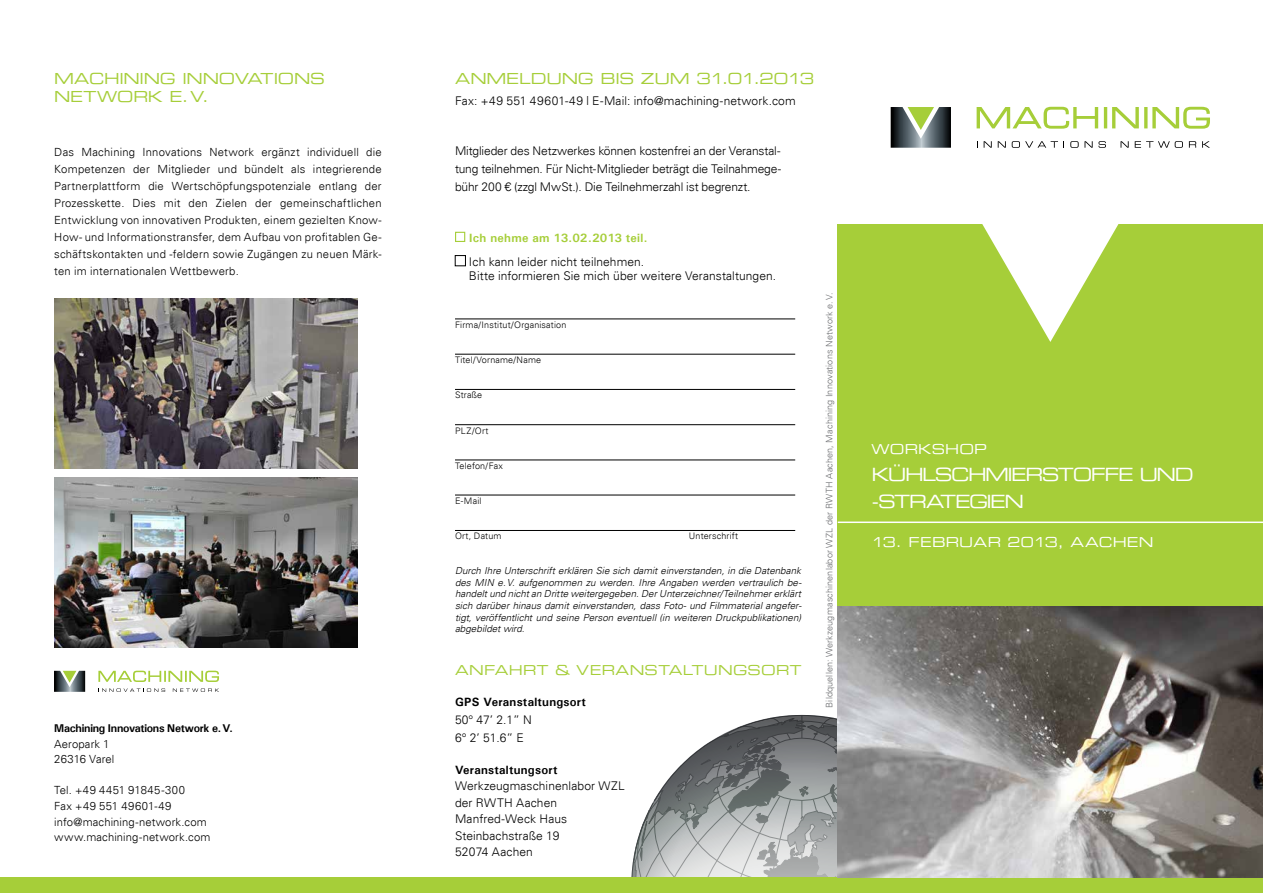
<style>
.page{position:relative;width:1263px;height:893px;background:#fff}
.page>*{position:absolute;margin:0;border:0;box-sizing:border-box;transform-origin:0 0}
.t1{font:28.95px "Univers";color:#fff}
.t2{font:18px/27px "Eurostile Extended Two";letter-spacing:-.08em;color:#fff}
.t3{font:15px/18px "Eurostile Extended Two";letter-spacing:-.015em;color:#a6ce39}
.t4{font:13.5px "Eurostile Extended Two";letter-spacing:.01em;color:#fff}
.t5{font:13.5px "Eurostile Extended Two";letter-spacing:.015em;color:#a6ce39}
.t6{font:300 12px/16.5px "Univers";letter-spacing:.005em;color:#000}
.t7{font:700 12px "Univers";letter-spacing:.025em;color:#000}
.t8{font:700 12px "Univers";letter-spacing:.02em;color:#a6ce39}
.t9{font:300 11.25px/17px "Univers";letter-spacing:.015em;color:#000}
.t10{font:700 11.25px "Univers";letter-spacing:-.025em;color:#000}
.t11{font:italic 300 9.75px/11.7px "Univers";letter-spacing:.005em;color:#000;text-align:justify}
.t12{font:300 9px "Univers";letter-spacing:.02em;color:#000}
.t13{font:300 9px "Univers";letter-spacing:.02em;color:#6d6e71}
.s1{font-family:"Frutiger LT";font-stretch:condensed}
</style>
<div class="page">
<svg style="left:632px;top:715px;width:206px;height:162px"></svg>
<div style="left:455px;top:232px;width:10px;height:10px;border:1px solid #a6ce39"></div>
<div style="left:455px;top:255px;width:11px;height:11px;border:1px solid #000"></div>
<hr style="left:455px;top:319px;width:340px;height:1px;background:#000">
<hr style="left:455px;top:354px;width:340px;height:1px;background:#000">
<hr style="left:455px;top:389px;width:340px;height:1px;background:#000">
<hr style="left:455px;top:424px;width:340px;height:1px;background:#000">
<hr style="left:455px;top:460px;width:340px;height:1px;background:#000">
<hr style="left:455px;top:495px;width:340px;height:1px;background:#000">
<hr style="left:455px;top:530px;width:340px;height:1px;background:#000">
<svg style="left:98px;top:671px;width:121px;height:11px"></svg>
<svg style="left:98px;top:688px;width:67px;height:4px"></svg>
<svg style="left:173px;top:688px;width:46px;height:4px"></svg>
<svg style="left:54px;top:671px;width:31px;height:21px"></svg>
<img style="left:54px;top:298px;width:303px;height:171px">
<img style="left:54px;top:477px;width:303px;height:170px">
<div style="left:838px;top:224px;width:425px;height:621px;background:#a6ce39"></div>
<svg style="left:837px;top:224px;width:282px;height:185px"></svg>
<hr style="left:838px;top:521px;width:425px;height:2px;background:#fff">
<div style="left:0;top:877px;width:1263px;height:16px;background:#a6ce39"></div>
<img style="left:838px;top:607px;width:425px;height:270px">
<svg style="left:976px;top:107px;width:122px;height:22px"></svg>
<svg style="left:1104px;top:107px;width:106px;height:22px"></svg>
<svg style="left:984px;top:141px;width:8px;height:7px"></svg>
<svg style="left:998px;top:141px;width:8px;height:7px"></svg>
<svg style="left:1012px;top:141px;width:52px;height:7px"></svg>
<svg style="left:1070px;top:141px;width:36px;height:7px"></svg>
<svg style="left:1120px;top:141px;width:9px;height:7px"></svg>
<svg style="left:1135px;top:141px;width:48px;height:7px"></svg>
<svg style="left:1189px;top:141px;width:7px;height:7px"></svg>
<svg style="left:1202px;top:141px;width:8px;height:7px"></svg>
<svg style="left:891px;top:107px;width:60px;height:41px"></svg>
<h3 class="t3" style="left:54px;top:69px;width:272px">MACHINING INNOVATIONS<br>NETWORK E. V.</h3>
<p class="t9" style="left:54px;top:144px;width:329px;text-align:justify">Das Machining Innovations Network ergänzt individuell die Kompetenzen der Mitglieder und bündelt als integrierende Partnerplattform die Wertschöpfungspotenziale entlang der Prozesskette. Dies mit den Zielen der gemeinschaftlichen Entwicklung von innovativen Produkten, einem gezielten Know-How- und Informationstransfer, dem Aufbau von profitablen Ge&shy;schäftskontakten und -feldern sowie Zugängen zu neuen Märk&shy;ten im internationalen Wettbewerb.</p>
<p class="t10" style="left:54px;top:721px;width:180px">Machining Innovations Network e. V.</p>
<p class="t9" style="left:54px;top:736px;width:62px;line-height:15.8px">Aeropark 1<br>26316 Varel</p>
<p class="t9" style="left:54px;top:782px;width:158px;line-height:15.8px">Tel. +49 4451 91845-300<br>Fax +49 551 49601-49 info@machining-network.com www.machining-network.com</p>
<h3 class="t3" style="left:455px;top:69px;width:361px">ANMELDUNG BIS ZUM 31.01.2013</h3>
<p class="t6" style="left:455px;top:92px;width:342px">Fax: +49 551 49601-49 <span class="s1">l</span> E-Mail: info@machining-network.com</p>
<p class="t6" style="left:455px;top:142px;width:328px;line-height:18px;text-align:justify">Mitglieder des Netzwerkes können kostenfrei an der Veranstal&shy;tung teilnehmen. Für Nicht-Mitglieder beträgt die Teilnahmege&shy;bühr 200 € (zzgl MwSt.). Die Teilnehmerzahl ist begrenzt.</p>
<p class="t8" style="left:469px;top:230px;width:180px">Ich nehme am 13.02.2013 teil.</p>
<p class="t6" style="left:469px;top:255px;width:309px;line-height:14.4px">Ich kann leider nicht teilnehmen.<br>Bitte informieren Sie mich über weitere Veranstaltungen.</p>
<p class="t12" style="left:455px;top:319px;width:113px">Firma/Institut/Organisation</p>
<p class="t12" style="left:455px;top:355px;width:88px">Titel/Vorname/Name</p>
<p class="t12" style="left:455px;top:390px;width:29px">Straße</p>
<p class="t12" style="left:455px;top:425px;width:35px">PLZ/Ort</p>
<p class="t12" style="left:455px;top:460px;width:50px">Telefon/Fax</p>
<p class="t12" style="left:455px;top:496px;width:28px">E-Mail</p>
<p class="t12" style="left:455px;top:531px;width:48px">Ort, Datum</p>
<p class="t12" style="left:689px;top:531px;width:51px">Unterschrift</p>
<p class="t11" style="left:455px;top:564px;width:348px">Durch Ihre Unterschrift erklären Sie sich damit einverstanden, in die Datenbank des MIN e.V. aufgenommen zu werden. Ihre Angaben werden vertraulich be&shy;handelt und nicht an Dritte weitergegeben. Der Unterzeichner/Teilnehmer erklärt sich darüber hinaus damit einverstanden, dass Foto- und Filmmaterial angefer&shy;tigt, veröffentlicht und seine Person eventuell (in weiteren Druckpublikationen) abgebildet wird.</p>
<p class="t5" style="left:455px;top:661px;width:348px">ANFAHRT &amp; VERANSTALTUNGSORT</p>
<p class="t7" style="left:455px;top:694px;width:132px">GPS Veranstaltungsort</p>
<p class="t6" style="left:455px;top:711px;width:78px;line-height:18px">50° 47’ 2.1” N<br>6° 2’ 51.6” E</p>
<p class="t7" style="left:455px;top:762px;width:104px">Veranstaltungsort</p>
<p class="t6" style="left:455px;top:778px;width:171px">Werkzeugmaschinenlabor WZL der RWTH Aachen<br>Manfred-Weck Haus<br>Steinbachstraße 19<br>52074 Aachen</p>
<p class="t13" style="left:824px;top:708px;width:417px;rotate:-90deg">Bildquellen: Werkzeugmaschinenlabor WZL der RWTH Aachen, Machining Innovations Network e.V.</p>
<p class="t4" style="left:871px;top:439px;width:117px">WORKSHOP</p>
<h2 class="t2" style="left:871px;top:461px;width:324px">KÜHLSCHMIERSTOFFE UND -STRATEGIEN</h2>
<p class="t4" style="left:871px;top:533px;width:283px">13. FEBRUAR 2013, AACHEN</p>
<h1 class="t1" style="left:881px;top:442px;width:274px">Vorrichtungstechnik</h1>
</div>
